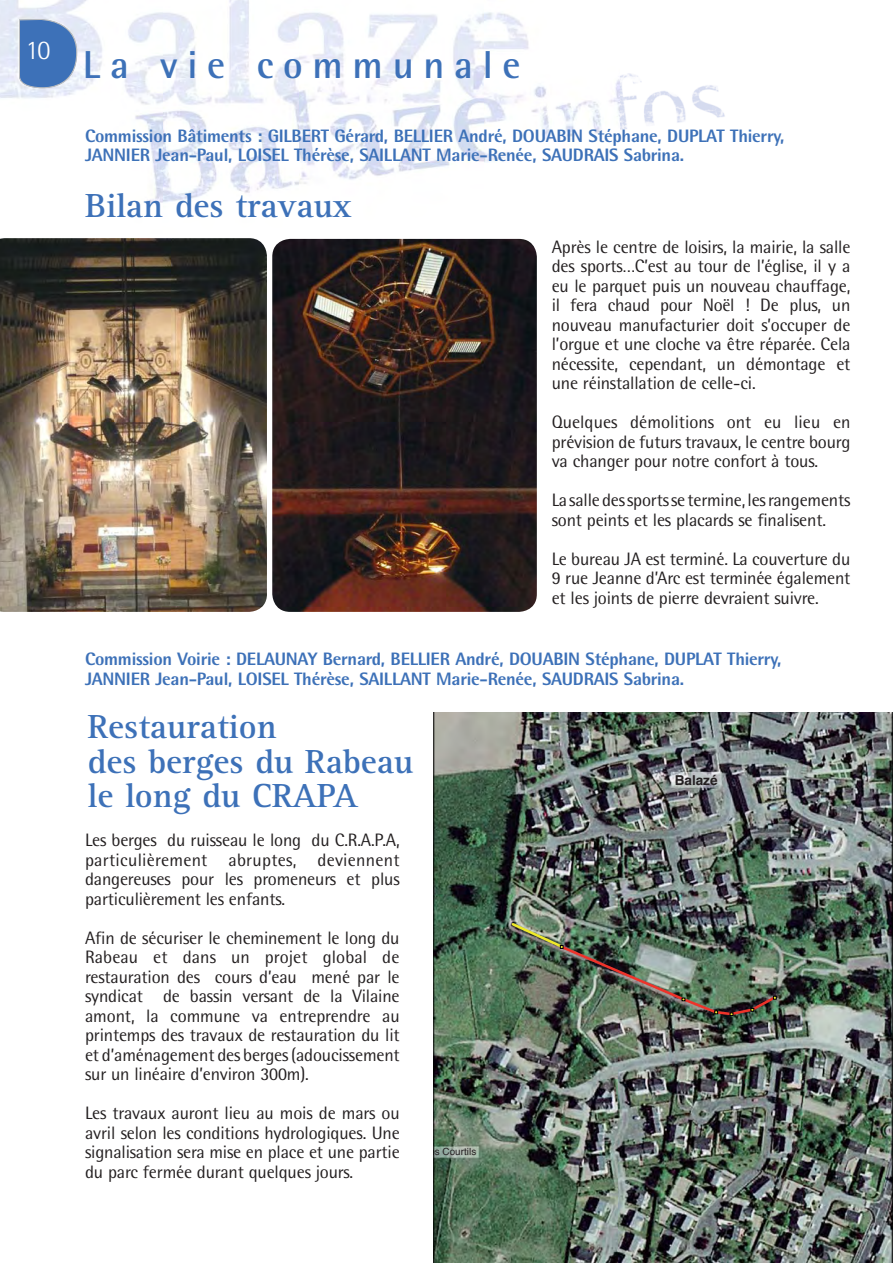
<style>
.page{position:relative;width:893px;height:1263px;background:#fff}
.page>*{position:absolute;margin:0;border:0;box-sizing:border-box;transform-origin:0 0}
.t1{font:700 39px "Rotis Semi Sans";letter-spacing:.25em;color:#3d71b8}
.t2{font:700 34.5px/34.5px "Rotis Serif";color:#3d71b8}
.t3{font:300 27px "Rotis Sans Serif";color:#fff}
.t4{font:18px/19.5px "Rotis Semi Sans";letter-spacing:-.01em;color:#231f20;text-align:justify}
.t5{font:800 18px/19.5px "Rotis Semi Sans";letter-spacing:-.015em;color:#3d71b8}
.t6{font:700 13.65px "Helvetica";letter-spacing:-.005em;color:#231f20}
.t7{font:9.9px "Helvetica";letter-spacing:.005em;color:#231f20}
</style>
<div class="page">
<img style="left:0;top:0;width:725px;height:204px">
<svg style="left:19px;top:19px;width:58px;height:69px;background:#5984c0"></svg>
<img style="left:434px;top:712px;width:458px;height:551px">
<img style="left:509px;top:921px;width:269px;height:96px">
<hr style="left:892px;top:712px;width:1px;height:551px;background:#000">
<hr style="left:433px;top:712px;width:1px;height:551px;background:#000">
<img style="left:272px;top:239px;width:265px;height:373px;border-radius:18px">
<img style="left:0;top:238px;width:267px;height:374px">
<h3 class="t3" style="left:26px;top:40px;width:26px">10</h3>
<h1 class="t1" style="left:83px;top:51px;width:439px">La vie communale</h1>
<p class="t5" style="left:85px;top:128px;width:701px">Commission Bâtiments : GILBERT Gérard, BELLIER André, DOUABIN Stéphane, DUPLAT Thierry,<br>JANNIER Jean-Paul, LOISEL Thérèse, SAILLANT Marie-Renée, SAUDRAIS Sabrina.</p>
<h2 class="t2" style="left:85px;top:191px;width:268px">Bilan des travaux</h2>
<p class="t4" style="left:552px;top:239px;width:300px">Après le centre de loisirs, la mairie, la salle des sports…C’est au tour de l’église, il y a eu le parquet puis un nouveau chauffage, il fera chaud pour Noël ! De plus, un nouveau manufacturier doit s’occuper de l’orgue et une cloche va être réparée. Cela nécessite, cependant, un démontage et une réinstallation de celle-ci.</p>
<p class="t4" style="left:552px;top:414px;width:300px">Quelques démolitions ont eu lieu en prévision de futurs travaux, le centre bourg va changer pour notre confort à tous.</p>
<p class="t4" style="left:552px;top:492px;width:300px">La salle des sports se termine, les rangements sont peints et les placards se finalisent.</p>
<p class="t4" style="left:552px;top:550px;width:300px">Le bureau JA est terminé. La couverture du 9 rue Jeanne d’Arc est terminée également et les joints de pierre devraient suivre.</p>
<p class="t5" style="left:85px;top:651px;width:698px">Commission Voirie : DELAUNAY Bernard, BELLIER André, DOUABIN Stéphane, DUPLAT Thierry,<br>JANNIER Jean-Paul, LOISEL Thérèse, SAILLANT Marie-Renée, SAUDRAIS Sabrina.</p>
<h2 class="t2" style="left:88px;top:712px;width:327px">Restauration<br>des berges du Rabeau le long du CRAPA</h2>
<p class="t4" style="left:85px;top:832px;width:316px">Les berges du ruisseau le long du C.R.A.P.A, particulièrement abruptes, deviennent dangereuses pour les promeneurs et plus particulièrement les enfants.</p>
<p class="t4" style="left:85px;top:929px;width:316px">Afin de sécuriser le cheminement le long du Rabeau et dans un projet global de restauration des cours d’eau mené par le syndicat de bassin versant de la Vilaine amont, la commune va entreprendre au printemps des travaux de restauration du lit et d’aménagement des berges (adoucissement sur un linéaire d’environ 300m).</p>
<p class="t4" style="left:85px;top:1105px;width:316px">Les travaux auront lieu au mois de mars ou avril selon les conditions hydrologiques. Une signalisation sera mise en place et une partie du parc fermée durant quelques jours.</p>
<p class="t7" style="left:429px;top:1147px;width:49px">es Courtils</p>
<p class="t6" style="left:675px;top:774px;width:44px">Balazé</p>
</div>
